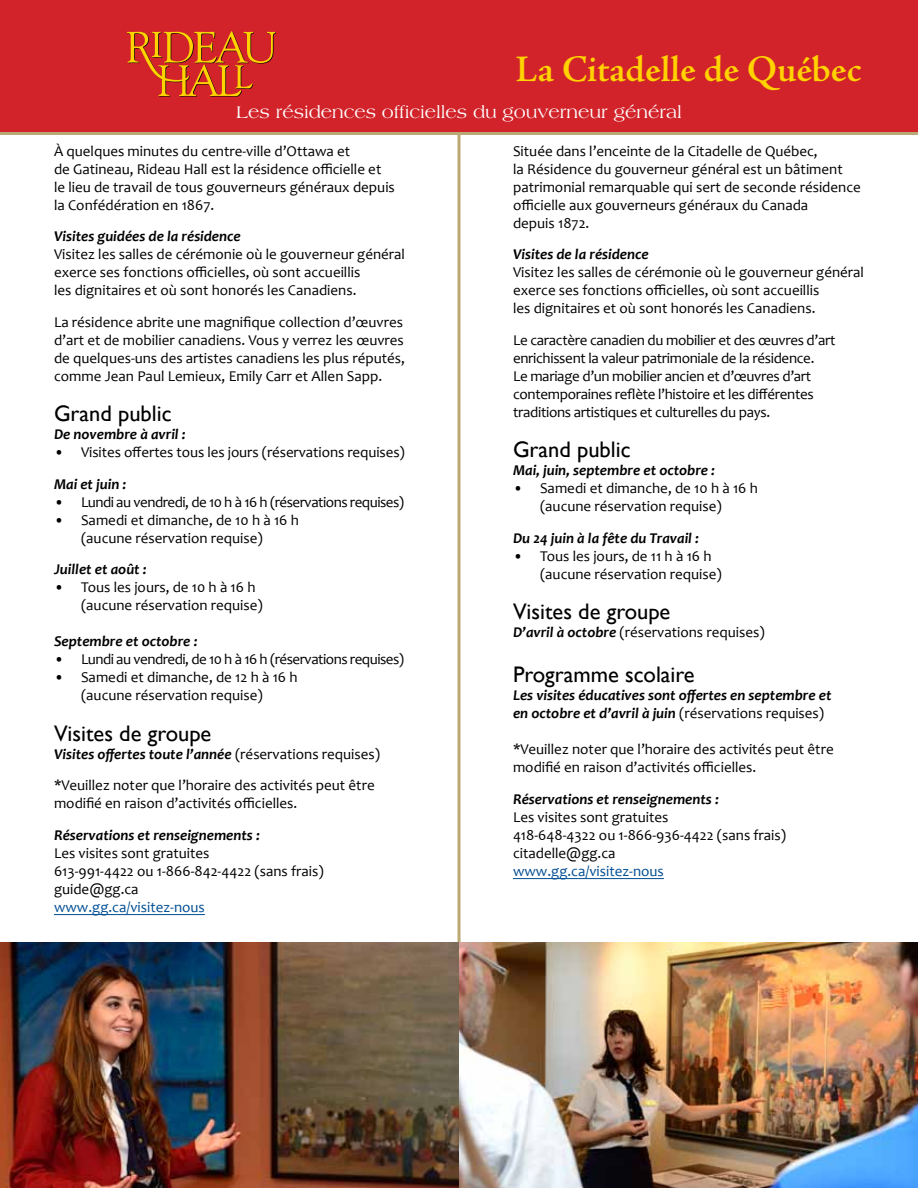
<style>
.page{position:relative;width:918px;height:1188px;background:#fff}
.page>*{position:absolute;margin:0;border:0;box-sizing:border-box;transform-origin:0 0}
.t1{font:600 37.65px "Adobe Jenson Pro";letter-spacing:-.005em;color:#ffd200}
.t2{font:22.5px "Gill Sans";color:#000}
.t3{font:18px "Americana Std";color:#fff}
.para{font:15px/18px "Candara";color:#000}
.para-2{font:italic 700 15px/18px "Candara";color:#000}
.para-3{font:15px/18px "Candara";letter-spacing:-.02em;color:#000}
.para-4{font:15px "Candara";letter-spacing:-.035em;color:#000}
.para-5{font:15px "Candara";color:#004e95}
.s1{font-weight:400;font-style:normal}
.s2{font-weight:700;font-style:italic}
</style>
<div class="page">
<hr style="left:458px;top:0;width:2px;height:1188px;background:#baa975">
<div style="left:0;top:0;width:918px;height:135px;background:#d2232a"></div>
<hr style="left:54px;top:914px;width:151px;height:1px;background:#004e95">
<hr style="left:513px;top:878px;width:151px;height:1px;background:#004e95">
<svg style="left:127px;top:31px;width:149px;height:66px;background:#d1451f"></svg>
<img style="left:0;top:943px;width:918px;height:245px">
<h1 class="t1" style="left:515px;top:48px;width:348px">La Citadelle de Québec</h1>
<p class="t3" style="left:236px;top:102px;width:447px">Les résidences officielles du gouverneur général</p>
<p class="para" style="left:54px;top:142px;width:342px">À quelques minutes du centre-ville d’Ottawa et<br>de Gatineau, Rideau Hall est la résidence officielle et le lieu de travail de tous gouverneurs généraux depuis la Confédération en 1867.</p>
<p class="para-2" style="left:54px;top:227px;width:188px">Visites guidées de la résidence</p>
<p class="para" style="left:54px;top:245px;width:352px">Visitez les salles de cérémonie où le gouverneur général exerce ses fonctions officielles, où sont accueillis<br>les dignitaires et où sont honorés les Canadiens.</p>
<p class="para" style="left:54px;top:313px;width:352px">La résidence abrite une magnifique collection d’œuvres d’art et de mobilier canadiens. Vous y verrez les œuvres de quelques-uns des artistes canadiens les plus réputés, comme Jean Paul Lemieux, Emily Carr et Allen Sapp.</p>
<h3 class="t2" style="left:54px;top:400px;width:119px">Grand public</h3>
<p class="para-2" style="left:54px;top:425px;width:133px">De novembre à avril :</p>
<p class="para" style="left:54px;top:443px;width:352px">• Visites offertes tous les jours (réservations requises)</p>
<p class="para-2" style="left:54px;top:475px;width:74px">Mai et juin :</p>
<p class="para-4" style="left:54px;top:492px;width:352px">• Lundi au vendredi, de 10 h à 16 h (réservations requises)</p>
<p class="para" style="left:81px;top:511px;width:219px;text-indent:-27px">• Samedi et dimanche, de 10 h à 16 h (aucune réservation requise)</p>
<p class="para-2" style="left:54px;top:560px;width:94px">Juillet et août :</p>
<p class="para" style="left:81px;top:578px;width:183px;text-indent:-27px">• Tous les jours, de 10 h à 16 h (aucune réservation requise)</p>
<p class="para-2" style="left:54px;top:632px;width:145px">Septembre et octobre :</p>
<p class="para-4" style="left:54px;top:650px;width:352px">• Lundi au vendredi, de 10 h à 16 h (réservations requises)</p>
<p class="para" style="left:54px;top:668px;width:245px;text-align:center">• Samedi et dimanche, de 12 h à 16 h (aucune réservation requise)</p>
<h3 class="t2" style="left:54px;top:720px;width:159px">Visites de groupe</h3>
<p class="para-2" style="left:54px;top:745px;width:328px">Visites offertes toute l’année <span class="s1">(réservations requises)</span></p>
<p class="para" style="left:54px;top:776px;width:322px">*Veuillez noter que l’horaire des activités peut être modifié en raison d’activités officielles.</p>
<p class="para-2" style="left:54px;top:826px;width:207px">Réservations et renseignements :</p>
<p class="para" style="left:54px;top:844px;width:157px">Les visites sont gratuites</p>
<p class="para" style="left:54px;top:862px;width:271px">613-991-4422 ou 1-866-842-4422 (sans frais)</p>
<p class="para" style="left:54px;top:880px;width:86px">guide@gg.ca</p>
<p class="para-5" style="left:54px;top:897px;width:152px">www.gg.ca/visitez-nous</p>
<p class="para" style="left:513px;top:142px;width:349px">Située dans l’enceinte de la Citadelle de Québec,<br>la Résidence du gouverneur général est un bâtiment patrimonial remarquable qui sert de seconde résidence officielle aux gouverneurs généraux du Canada<br>depuis 1872.</p>
<p class="para-2" style="left:513px;top:245px;width:137px">Visites de la résidence</p>
<p class="para" style="left:513px;top:263px;width:352px">Visitez les salles de cérémonie où le gouverneur général exerce ses fonctions officielles, où sont accueillis<br>les dignitaires et où sont honorés les Canadiens.</p>
<p class="para-3" style="left:513px;top:331px;width:324px">Le caractère canadien du mobilier et des œuvres d’art enrichissent la valeur patrimoniale de la résidence.<br>Le mariage d’un mobilier ancien et d’œuvres d’art contemporaines reflète l’histoire et les différentes traditions artistiques et culturelles du pays.</p>
<h3 class="t2" style="left:513px;top:436px;width:119px">Grand public</h3>
<p class="para-2" style="left:513px;top:461px;width:204px">Mai, juin, septembre et octobre :</p>
<p class="para" style="left:540px;top:479px;width:219px;text-indent:-27px">• Samedi et dimanche, de 10 h à 16 h (aucune réservation requise)</p>
<p class="para-2" style="left:513px;top:529px;width:187px">Du 24 juin à la fête du Travail :</p>
<p class="para" style="left:540px;top:547px;width:183px;text-indent:-27px">• Tous les jours, de 11 h à 16 h (aucune réservation requise)</p>
<h3 class="t2" style="left:513px;top:598px;width:159px">Visites de groupe</h3>
<p class="para" style="left:513px;top:623px;width:253px"><span class="s2">D’avril à octobre</span> (réservations requises)</p>
<h3 class="t2" style="left:513px;top:661px;width:183px">Programme scolaire</h3>
<p class="para-2" style="left:513px;top:686px;width:320px">Les visites éducatives sont offertes en septembre et en octobre et d’avril à juin <span class="s1">(réservations requises)</span></p>
<p class="para" style="left:513px;top:740px;width:322px">*Veuillez noter que l’horaire des activités peut être modifié en raison d’activités officielles.</p>
<p class="para-2" style="left:513px;top:790px;width:207px">Réservations et renseignements :</p>
<p class="para" style="left:513px;top:808px;width:157px">Les visites sont gratuites</p>
<p class="para" style="left:513px;top:826px;width:275px">418-648-4322 ou 1-866-936-4422 (sans frais)</p>
<p class="para" style="left:513px;top:844px;width:104px">citadelle@gg.ca</p>
<p class="para-5" style="left:513px;top:861px;width:152px">www.gg.ca/visitez-nous</p>
</div>
